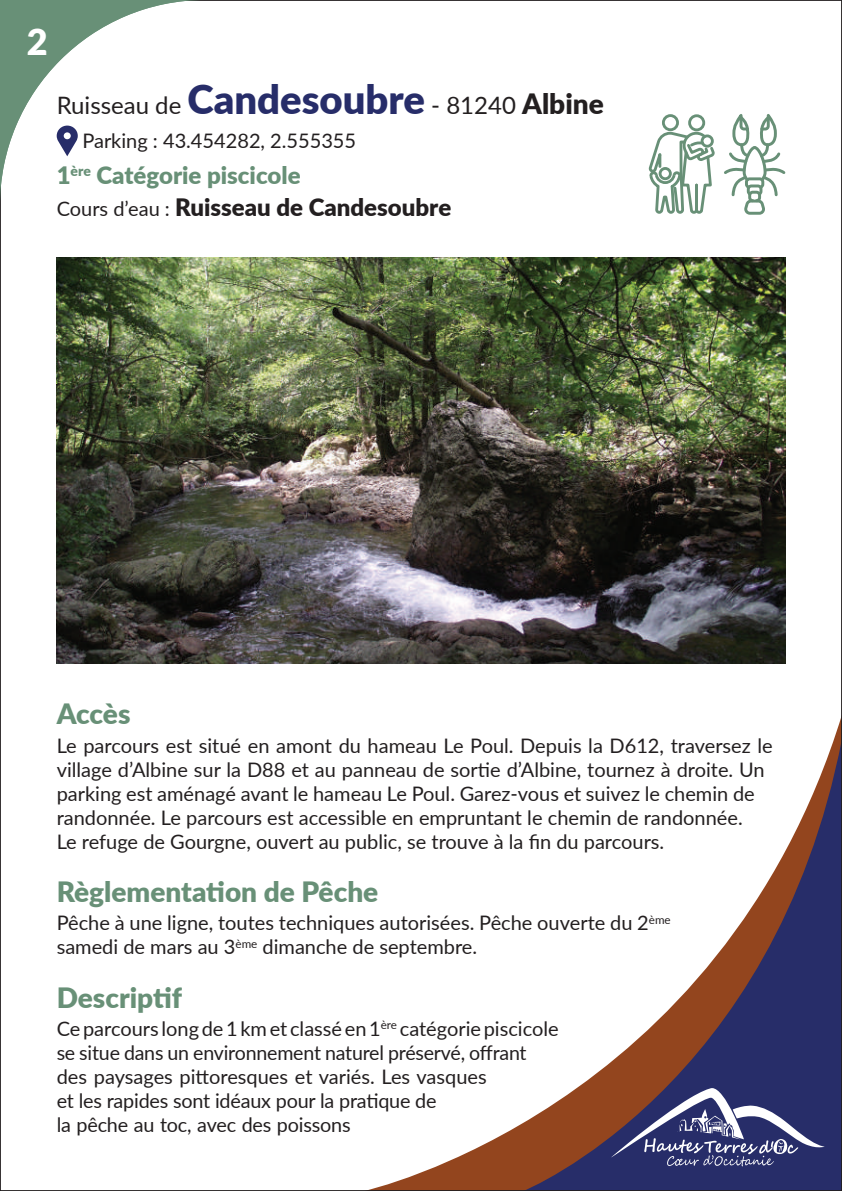
<style>
.page{position:relative;width:842px;height:1191px;background:#fff}
.page>*{position:absolute;margin:0;border:0;box-sizing:border-box;transform-origin:0 0}
.t1{font:900 36px "Lato";color:#fff}
.t2{font:900 28px "Lato";color:#689077}
.t3{font:900 24px/32px "Lato";color:#231f20}
.t4{font:24px "Lato";color:#231f20}
.t5{font:20px/24px "Lato";color:#231f20}
.s1{font-weight:900;font-size:40px;color:#272d69}
.s2{font-weight:900;font-size:28px}
.s3{color:#689077}
.s4{font-weight:400;font-size:20px}
</style>
<div class="page">
<svg style="left:372px;top:721px;width:468px;height:468px"></svg>
<svg style="left:523px;top:738px;width:317px;height:451px"></svg>
<svg style="left:610px;top:1087px;width:215px;height:79px;background:#57557d"></svg>
<svg style="left:0;top:0;width:206px;height:206px"></svg>
<svg style="left:57px;top:126px;width:21px;height:30px"></svg>
<img style="left:57px;top:257px;width:728px;height:407px">
<svg style="left:648px;top:114px;width:137px;height:101px"></svg>
<h1 class="t1" style="left:27px;top:14px;width:22px">2</h1>
<p class="t4" style="left:57px;top:88px;width:549px">Ruisseau de <span class="s1">Candesoubre</span> - 81240 <span class="s2">Albine</span></p>
<p class="t5" style="left:82px;top:128px;width:275px">Parking : 43.454282, 2.555355</p>
<p class="t3" style="left:57px;top:158px;width:396px"><span class="s3">1</span><sup>ère</sup> <span class="s3">Catégorie piscicole<br></span><span class="s4">Cours d’eau :</span> Ruisseau de Candesoubre</p>
<h2 class="t2" style="left:57px;top:693px;width:75px">Accès</h2>
<p class="t5" style="left:57px;top:732px;width:717px">Le parcours est situé en amont du hameau Le Poul. Depuis la D612, traversez le village d’Albine sur la D88 et au panneau de sortie d’Albine, tournez à droite. Un parking est aménagé avant le hameau Le Poul. Garez-vous et suivez le chemin de randonnée. Le parcours est accessible en empruntant le chemin de randonnée.<br>Le refuge de Gourgne, ouvert au public, se trouve à la fin du parcours.</p>
<h2 class="t2" style="left:57px;top:871px;width:323px">Règlementation de Pêche</h2>
<p class="t5" style="left:57px;top:910px;width:615px">Pêche à une ligne, toutes techniques autorisées. Pêche ouverte du 2<sup>ème </sup>samedi de mars au 3<sup>ème</sup> dimanche de septembre.</p>
<h2 class="t2" style="left:57px;top:976px;width:127px">Descriptif</h2>
<p class="t5" style="left:57px;top:1015px;width:504px">Ce parcours long de 1 km et classé en 1<sup>ère</sup> catégorie piscicole se situe dans un environnement naturel préservé, offrant des paysages pittoresques et variés. Les vasques<br>et les rapides sont idéaux pour la pratique de<br>la pêche au toc, avec des poissons</p>
</div>
